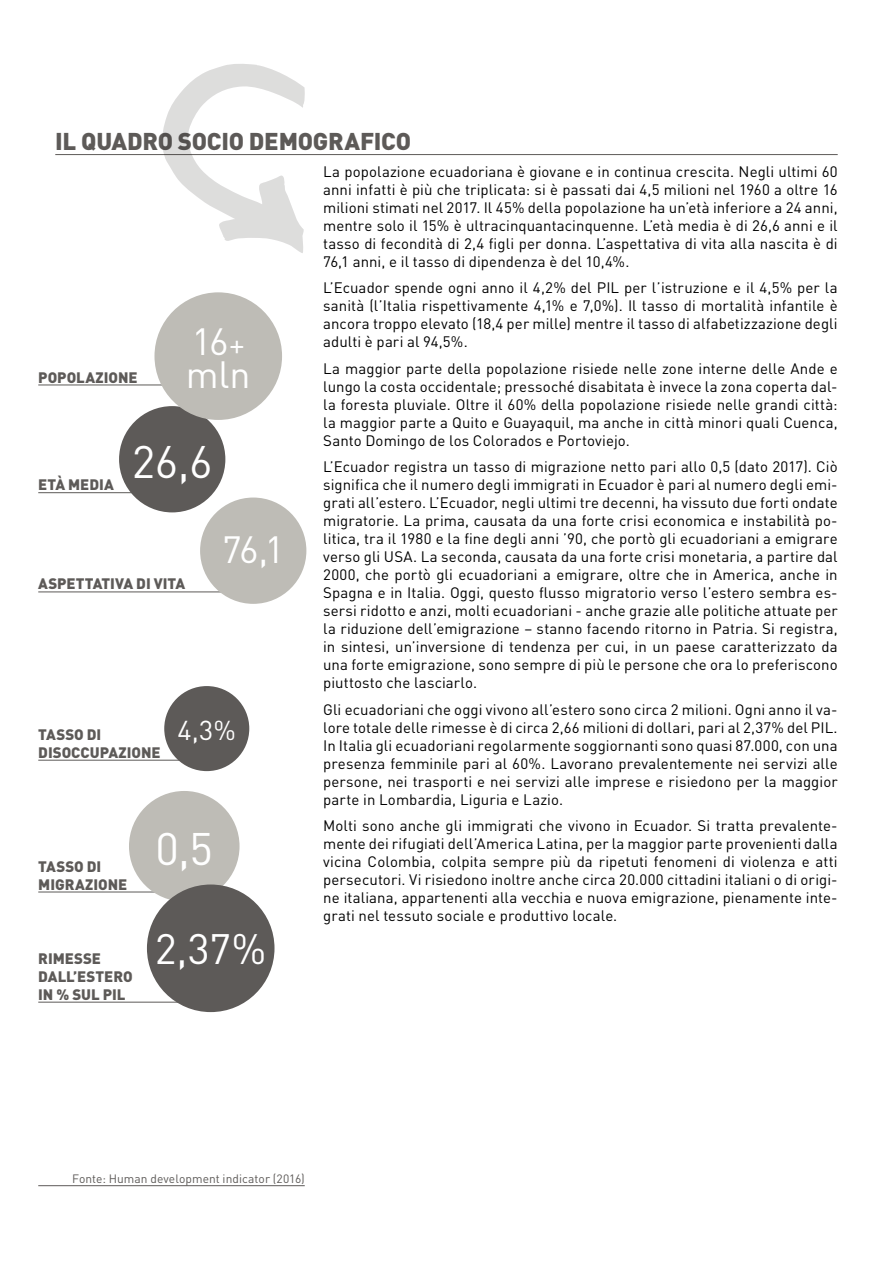
<style>
.page{position:relative;width:893px;height:1263px;background:#fff}
.page>*{position:absolute;margin:0;border:0;box-sizing:border-box;transform-origin:0 0}
.t1{font:45px "DIN";color:#fff}
.t2{font:42px "DIN";color:#fff}
.t3{font:37.5px/32.5px "DIN";letter-spacing:-.035em;color:#fff}
.t4{font:27px "DIN";color:#fff}
.t5{font:900 24px "DIN";letter-spacing:-.01em;color:#5d5a58}
.t6{font:15px/18px "DIN";letter-spacing:.005em;color:#000;text-align:justify}
.t7{font:900 15px/18px "DIN";color:#5d5a58}
.t8{font:12px "DIN";letter-spacing:.005em;color:#5d5a58}
.s1{font-size:30px}
</style>
<div class="page">
<hr style="left:55px;top:154px;width:783px;height:1px;background:#5d5a58">
<svg style="left:162px;top:64px;width:143px;height:189px"></svg>
<div style="left:119px;top:406px;width:106px;height:106px;background:#5d5a58;border-radius:50%"></div>
<hr style="left:38px;top:385px;width:151px;height:1px;background:#5d5a58">
<hr style="left:38px;top:591px;width:216px;height:1px;background:#5d5a58">
<hr style="left:38px;top:492px;width:133px;height:1px;background:#5d5a58">
<div style="left:154px;top:292px;width:128px;height:128px;background:#bebcb6;border-radius:50%"></div>
<div style="left:200px;top:497px;width:106px;height:107px;background:#bebcb6;border-radius:50%"></div>
<div style="left:164px;top:686px;width:85px;height:85px;background:#5d5a58;border-radius:50%"></div>
<hr style="left:38px;top:892px;width:183px;height:1px;background:#5d5a58">
<hr style="left:38px;top:760px;width:165px;height:1px;background:#5d5a58">
<div style="left:129px;top:791px;width:111px;height:110px;background:#bebcb6;border-radius:50%"></div>
<div style="left:147px;top:884px;width:127px;height:128px;background:#5d5a58;border-radius:50%"></div>
<hr style="left:38px;top:1002px;width:183px;height:1px;background:#5d5a58">
<hr style="left:38px;top:1185px;width:267px;height:1px;background:#5d5a58">
<h3 class="t5" style="left:55px;top:125px;width:357px">IL QUADRO SOCIO DEMOGRAFICO</h3>
<p class="t6" style="left:323px;top:162px;width:516px">La popolazione ecuadoriana è giovane e in continua crescita. Negli ultimi 60 anni infatti è più che triplicata: si è passati dai 4,5 milioni nel 1960 a oltre 16 milioni stimati nel 2017. Il 45% della popolazione ha un’età inferiore a 24 anni, mentre solo il 15% è ultracinquantacinquenne. L’età media è di 26,6 anni e il tasso di fecondità di 2,4 figli per donna. L’aspettativa di vita alla nascita è di 76,1 anni, e il tasso di dipendenza è del 10,4%.</p>
<p class="t6" style="left:323px;top:278px;width:516px">L’Ecuador spende ogni anno il 4,2% del PIL per l’istruzione e il 4,5% per la sanità (l’Italia rispettivamente 4,1% e 7,0%). Il tasso di mortalità infantile è ancora troppo elevato (18,4 per mille) mentre il tasso di alfabetizzazione degli adulti è pari al 94,5%.</p>
<p class="t6" style="left:323px;top:359px;width:516px">La maggior parte della popolazione risiede nelle zone interne delle Ande e lungo la costa occidentale; pressoché disabitata è invece la zona coperta dal&shy;la foresta pluviale. Oltre il 60% della popolazione risiede nelle grandi città: la maggior parte a Quito e Guayaquil, ma anche in città minori quali Cuenca, Santo Domingo de los Colorados e Portoviejo.</p>
<p class="t6" style="left:323px;top:457px;width:516px">L’Ecuador registra un tasso di migrazione netto pari allo 0,5 (dato 2017). Ciò significa che il numero degli immigrati in Ecuador è pari al numero degli emi&shy;grati all’estero. L’Ecuador, negli ultimi tre decenni, ha vissuto due forti ondate migratorie. La prima, causata da una forte crisi economica e instabilità po&shy;litica, tra il 1980 e la fine degli anni ’90, che portò gli ecuadoriani a emigrare verso gli USA. La seconda, causata da una forte crisi monetaria, a partire dal 2000, che portò gli ecuadoriani a emigrare, oltre che in America, anche in Spagna e in Italia. Oggi, questo flusso migratorio verso l’estero sembra es&shy;sersi ridotto e anzi, molti ecuadoriani - anche grazie alle politiche attuate per la riduzione dell’emigrazione – stanno facendo ritorno in Patria. Si registra, in sintesi, un’inversione di tendenza per cui, in un paese caratterizzato da una forte emigrazione, sono sempre di più le persone che ora lo preferiscono piuttosto che lasciarlo.</p>
<p class="t6" style="left:323px;top:700px;width:516px">Gli ecuadoriani che oggi vivono all’estero sono circa 2 milioni. Ogni anno il va&shy;lore totale delle rimesse è di circa 2,66 milioni di dollari, pari al 2,37% del PIL.<br>In Italia gli ecuadoriani regolarmente soggiornanti sono quasi 87.000, con una presenza femminile pari al 60%. Lavorano prevalentemente nei servizi alle persone, nei trasporti e nei servizi alle imprese e risiedono per la maggior parte in Lombardia, Liguria e Lazio.</p>
<p class="t6" style="left:323px;top:817px;width:516px">Molti sono anche gli immigrati che vivono in Ecuador. Si tratta prevalente&shy;mente dei rifugiati dell’America Latina, per la maggior parte provenienti dalla vicina Colombia, colpita sempre più da ripetuti fenomeni di violenza e atti persecutori. Vi risiedono inoltre anche circa 20.000 cittadini italiani o di origi&shy;ne italiana, appartenenti alla vecchia e nuova emigrazione, pienamente inte&shy;grati nel tessuto sociale e produttivo locale.</p>
<h3 class="t3" style="left:186px;top:325px;width:66px">16<span class="s1">+ </span>mln</h3>
<p class="t7" style="left:38px;top:367px;width:101px">POPOLAZIONE</p>
<h1 class="t1" style="left:132px;top:433px;width:82px">26,6</h1>
<p class="t7" style="left:38px;top:475px;width:77px">ETÀ MEDIA</p>
<h3 class="t3" style="left:222px;top:532px;width:64px">76,1</h3>
<p class="t7" style="left:38px;top:574px;width:149px">ASPETTATIVA DI VITA</p>
<h3 class="t4" style="left:178px;top:713px;width:60px">4,3%</h3>
<p class="t7" style="left:38px;top:724px;width:124px">TASSO DI<br>DISOCCUPAZIONE</p>
<h1 class="t1" style="left:155px;top:820px;width:59px">0,5</h1>
<p class="t7" style="left:38px;top:856px;width:91px">TASSO DI<br>MIGRAZIONE</p>
<p class="t7" style="left:38px;top:948px;width:64px">RIMESSE</p>
<p class="t7" style="left:38px;top:966px;width:96px">DALL’ESTERO<br>IN % SUL PIL</p>
<h2 class="t2" style="left:155px;top:923px;width:113px">2,37%</h2>
<p class="t8" style="left:72px;top:1171px;width:234px">Fonte: Human development indicator (2016)</p>
</div>
